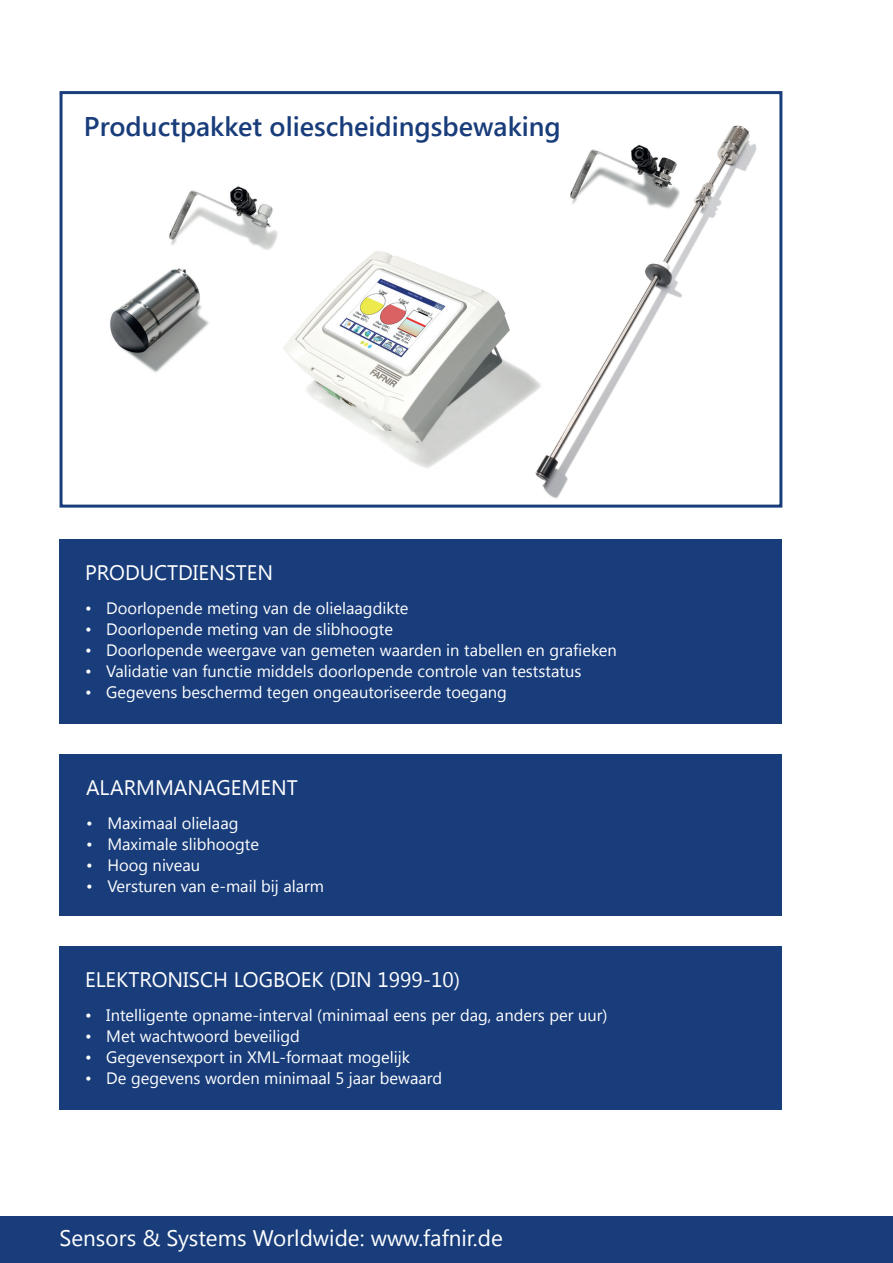
<style>
.page{position:relative;width:893px;height:1263px;background:#fff}
.page>*{position:absolute;margin:0;border:0;box-sizing:border-box;transform-origin:0 0}
.t1{font:600 27px "Segoe UI";color:#193d7b}
.t2{font:22.5px "Segoe UI";color:#fff}
.t3{font:21px "Segoe UI";color:#fff}
.t4{font:16.5px "Segoe UI";color:#fff}
</style>
<div class="page">
<div style="left:60px;top:91px;width:722px;height:417px;background:#fff;border:3px solid #193d7b"></div>
<div style="left:60px;top:539px;width:722px;height:184px;background:#193d7b"></div>
<div style="left:60px;top:946px;width:722px;height:163px;background:#193d7b"></div>
<div style="left:60px;top:754px;width:722px;height:162px;background:#193d7b"></div>
<img style="left:283px;top:251px;width:242px;height:217px">
<img style="left:110px;top:268px;width:99px;height:105px">
<img style="left:169px;top:186px;width:116px;height:72px">
<img style="left:525px;top:125px;width:232px;height:373px">
<div style="left:0;top:1216px;width:893px;height:47px;background:#193d7b"></div>
<h1 class="t1" style="left:84px;top:101px;width:478px">Productpakket oliescheidingsbewaking</h1>
<p class="t3" style="left:85px;top:558px;width:190px">PRODUCTDIENSTEN</p>
<p class="t4" style="left:85px;top:597px;width:325px">• Doorlopende meting van de olielaagdikte</p>
<p class="t4" style="left:85px;top:618px;width:309px">• Doorlopende meting van de slibhoogte</p>
<p class="t4" style="left:85px;top:639px;width:533px">• Doorlopende weergave van gemeten waarden in tabellen en grafieken</p>
<p class="t4" style="left:85px;top:660px;width:498px">• Validatie van functie middels doorlopende controle van teststatus</p>
<p class="t4" style="left:85px;top:681px;width:423px">• Gegevens beschermd tegen ongeautoriseerde toegang</p>
<p class="t3" style="left:86px;top:773px;width:213px">ALARMMANAGEMENT</p>
<p class="t4" style="left:86px;top:812px;width:154px">• Maximaal olielaag</p>
<p class="t4" style="left:86px;top:833px;width:174px">• Maximale slibhoogte</p>
<p class="t4" style="left:86px;top:854px;width:116px">• Hoog niveau</p>
<p class="t4" style="left:86px;top:875px;width:239px">• Versturen van e-mail bij alarm</p>
<p class="t3" style="left:85px;top:965px;width:377px">ELEKTRONISCH LOGBOEK (DIN 1999-10)</p>
<p class="t4" style="left:85px;top:1003px;width:524px">• Intelligente opname-interval (minimaal eens per dag, anders per uur)</p>
<p class="t4" style="left:85px;top:1024px;width:216px">• Met wachtwoord beveiligd</p>
<p class="t4" style="left:85px;top:1045px;width:327px">• Gegevensexport in XML-formaat mogelijk</p>
<p class="t4" style="left:85px;top:1066px;width:359px">• De gegevens worden minimaal 5 jaar bewaard</p>
<h2 class="t2" style="left:60px;top:1222px;width:445px">Sensors &amp; Systems Worldwide: www.fafnir.de</h2>
</div>
